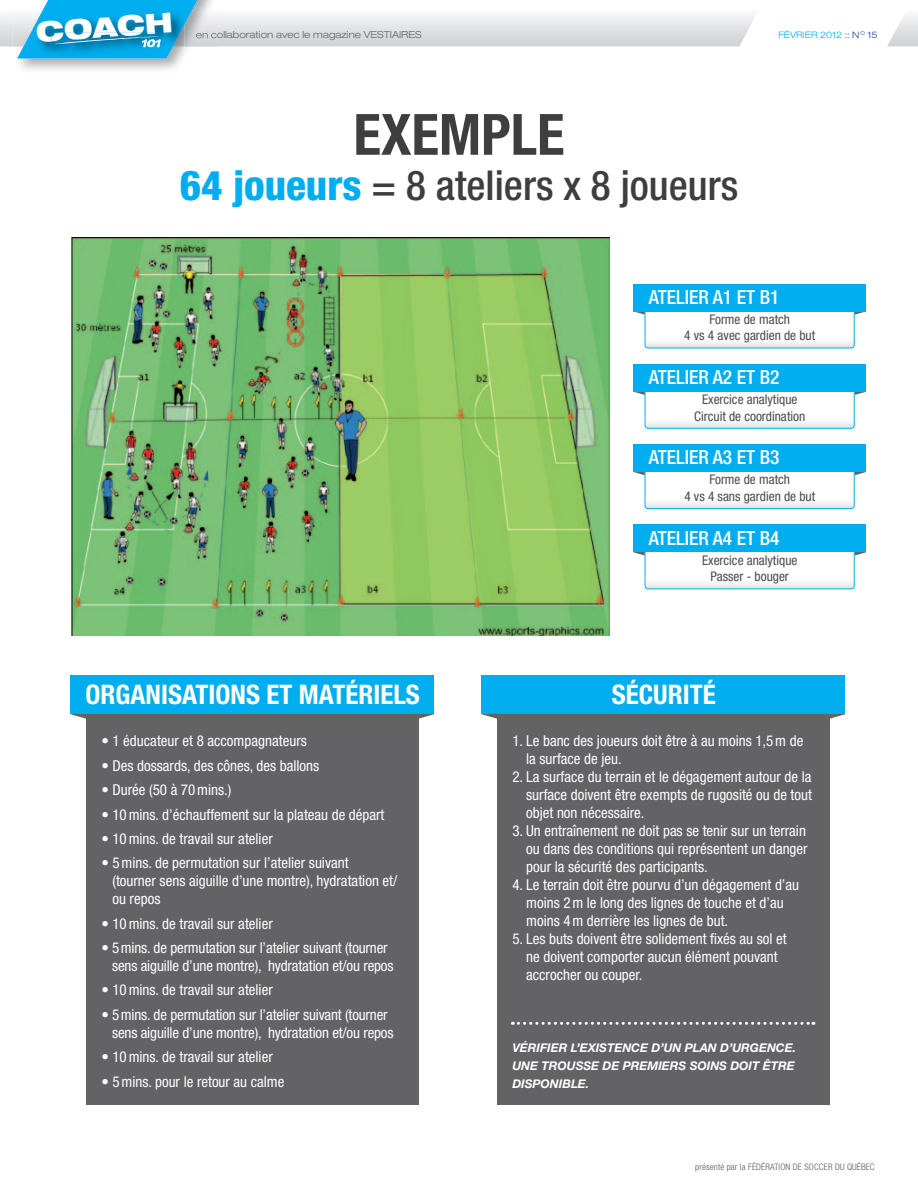
<style>
.page{position:relative;width:918px;height:1188px;background:#fff}
.page>*{position:absolute;margin:0;border:0;box-sizing:border-box;transform-origin:0 0}
.t1{font:700 condensed 57px "Helvetica Neue LT Std";color:#3e3e3f}
.t2{font:500 condensed 41.25px "Helvetica Neue LT Std";color:#3e3e3f}
.t3{font:900 expanded 27.45px "Helvetica Neue LT Std";color:#fff}
.t4{font:700 condensed 27px "Helvetica Neue LT Std";color:#fff}
.t5{font:500 condensed 19.5px "Helvetica Neue LT Std";color:#fff}
.t6{font:condensed 15px/18px "Helvetica Neue LT Std";color:#fff}
.t7{font:condensed 13.35px/16.6px "Helvetica Neue LT Std";color:#4b4c4d;text-align:center}
.t8{font:italic 700 12px/18px "Helvetica Neue LT Std";color:#fff;text-align:justify}
.t9{font:300 expanded 9.75px "Helvetica Neue LT Std";color:#636366}
.t10{font:300 condensed 9px "Helvetica Neue LT Std";letter-spacing:.02em;color:#57585a}
.t11{font:300 expanded 9px "Helvetica Neue LT Std";color:#00aeef}
.s1{color:#253f8e}
.s2{font-weight:800;color:#00aeef}
</style>
<div class="page">
<svg style="left:0;top:0;width:918px;height:58px"></svg>
<img style="left:72px;top:237px;width:538px;height:399px">
<svg style="left:633px;top:311px;width:233px;height:37px"></svg>
<div style="left:633px;top:284px;width:233px;height:27px;background:#00aeef"></div>
<svg style="left:634px;top:472px;width:232px;height:37px"></svg>
<div style="left:633px;top:444px;width:233px;height:28px;background:#00aeef"></div>
<div style="left:645px;top:386px;width:209px;height:43px;border:1px solid #00aeef;border-radius:3px"></div>
<svg style="left:635px;top:392px;width:230px;height:36px"></svg>
<div style="left:633px;top:364px;width:233px;height:28px;background:#00aeef"></div>
<svg style="left:633px;top:552px;width:233px;height:37px"></svg>
<div style="left:633px;top:525px;width:233px;height:27px;background:#00aeef"></div>
<div style="left:86px;top:706px;width:333px;height:399px;background:#636366"></div>
<svg style="left:70px;top:714px;width:16px;height:5px"></svg>
<svg style="left:419px;top:714px;width:15px;height:5px"></svg>
<div style="left:70px;top:676px;width:364px;height:38px;background:#00aeef"></div>
<div style="left:497px;top:706px;width:333px;height:399px;background:#636366"></div>
<svg style="left:482px;top:714px;width:15px;height:5px"></svg>
<svg style="left:830px;top:714px;width:15px;height:5px"></svg>
<div style="left:482px;top:676px;width:363px;height:38px;background:#00aeef"></div>
<svg style="left:512px;top:1022px;width:302px;height:3px"></svg>
<h3 class="t3" style="left:35px;top:14px;width:139px;rotate:-4deg">Co aCH</h3>
<p class="t9" style="left:196px;top:29px;width:227px">en collaboration avec le magazine vESTIAIrES</p>
<p class="t11" style="left:778px;top:30px;width:101px">févrIEr 2012 <span class="s1">:: N</span> <sup>O</sup> <span class="s1">15</span></p>
<h1 class="t1" style="left:353px;top:100px;width:213px">EXEMPLE</h1>
<h2 class="t2" style="left:180px;top:161px;width:560px"><span class="s2">64 joueurs</span> = 8 ateliers x 8 joueurs</h2>
<h3 class="t5" style="left:649px;top:285px;width:132px">ATELIER A1 ET B1</h3>
<p class="t7" style="left:684px;top:311px;width:132px">Forme de match<br>4 vs 4 avec gardien de but</p>
<h3 class="t5" style="left:649px;top:365px;width:132px">ATELIER A2 ET B2</h3>
<p class="t7" style="left:694px;top:391px;width:113px">Exercice analytique<br>Circuit de coordination</p>
<h3 class="t5" style="left:649px;top:446px;width:132px">ATELIER A3 ET B3</h3>
<p class="t7" style="left:684px;top:471px;width:132px">Forme de match<br>4 vs 4 sans gardien de but</p>
<h3 class="t5" style="left:649px;top:526px;width:132px">ATELIER A4 ET B4</h3>
<p class="t7" style="left:702px;top:552px;width:97px">Exercice analytique<br>Passer - bouger</p>
<h3 class="t4" style="left:86px;top:679px;width:336px">ORGANISATIONS ET MATÉRIELS</h3>
<p class="t6" style="left:101px;top:732px;width:207px">• 1 éducateur et 8 accompagnateurs</p>
<p class="t6" style="left:101px;top:756px;width:219px">• Des dossards, des cônes, des ballons</p>
<p class="t6" style="left:101px;top:781px;width:132px">• Durée (50 à 70 mins.)</p>
<p class="t6" style="left:101px;top:805px;width:285px">• 10 mins. d’échauffement sur la plateau de départ</p>
<p class="t6" style="left:101px;top:830px;width:173px">• 10 mins. de travail sur atelier</p>
<p class="t6" style="left:112px;top:854px;width:287px;text-indent:-11px">• 5 mins. de permutation sur l’atelier suivant<br>(tourner sens aiguille d’une montre), hydratation et/ ou repos</p>
<p class="t6" style="left:101px;top:914px;width:173px">• 10 mins. de travail sur atelier</p>
<p class="t6" style="left:112px;top:939px;width:283px;text-indent:-11px">• 5 mins. de permutation sur l’atelier suivant (tourner sens aiguille d’une montre), hydratation et/ou repos</p>
<p class="t6" style="left:101px;top:981px;width:173px">• 10 mins. de travail sur atelier</p>
<p class="t6" style="left:112px;top:1005px;width:283px;text-indent:-11px">• 5 mins. de permutation sur l’atelier suivant (tourner sens aiguille d’une montre), hydratation et/ou repos</p>
<p class="t6" style="left:101px;top:1048px;width:173px">• 10 mins. de travail sur atelier</p>
<p class="t6" style="left:101px;top:1072px;width:185px">• 5 mins. pour le retour au calme</p>
<h3 class="t4" style="left:612px;top:679px;width:105px">SÉCURITÉ</h3>
<p class="t6" style="left:526px;top:732px;width:279px;text-indent:-14px">1. Le banc des joueurs doit être à au moins 1,5 m de la surface de jeu.</p>
<p class="t6" style="left:526px;top:768px;width:287px;text-align:justify;text-indent:-14px">2. La surface du terrain et le dégagement autour de la surface doivent être exempts de rugosité ou de tout objet non nécessaire.</p>
<p class="t6" style="left:526px;top:822px;width:283px;text-align:justify;text-indent:-14px">3. Un entraînement ne doit pas se tenir sur un terrain ou dans des conditions qui représentent un danger pour la sécurité des participants.</p>
<p class="t6" style="left:526px;top:876px;width:274px;text-indent:-14px">4. Le terrain doit être pourvu d’un dégagement d’au moins 2 m le long des lignes de touche et d’au moins 4 m derrière les lignes de but.</p>
<p class="t6" style="left:526px;top:930px;width:262px;text-indent:-14px">5. Les buts doivent être solidement xés au sol et ne doivent comporter aucun élément pouvant accrocher ou couper.</p>
<p class="t8" style="left:512px;top:1039px;width:285px">VÉRIFIER L’EXISTENCE D’UN PLAN D’URGENCE.<br>UNE TROUSSE DE PREMIERS SOINS DOIT ÊTRE DISPONIBLE.</p>
<p class="t10" style="left:695px;top:1161px;width:181px">présenté par la FÉDÉRATION DE SOCCER DU QUÉBEC</p>
</div>
